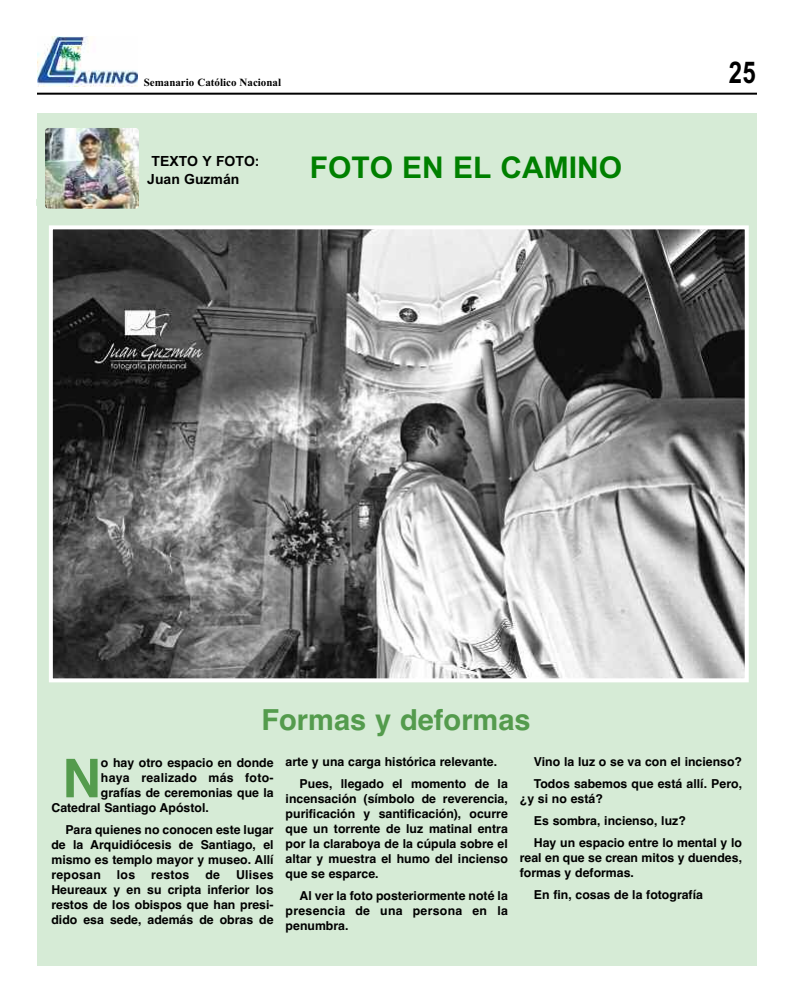
<style>
.page{position:relative;width:792px;height:1008px;background:#fff}
.page>*{position:absolute;margin:0;border:0;box-sizing:border-box;transform-origin:0 0}
.t1{font:700 53.4px "Helvetica";color:#549b4d}
.t2{font:30px "Arial Bold MT OTF";color:#008000}
.t3{font:700 30px "Arial";color:#000;scale:.8 1}
.t4{font:700 29px "Helvetica";color:#549b4d}
.t5{font:14px/18px "Arial Bold MT OTF";color:#000}
.t6{font:700 12.3px/15px "Helvetica";color:#000;text-align:justify}
.t7{font:700 12.3px "Helvetica";letter-spacing:.02em;color:#000}
.t8{font:700 11px "Times New Roman";color:#000}
</style>
<div class="page">
<hr style="left:37px;top:93px;width:720px;height:2px;background:#000">
<img style="left:38px;top:36px;width:100px;height:51px">
<div style="left:37px;top:114px;width:720px;height:852px;background:#d6ebd6"></div>
<img style="left:45px;top:128px;width:94px;height:81px;border-radius:4px">
<img style="left:54px;top:230px;width:690px;height:447px">
<div style="left:49px;top:225px;width:700px;height:457px;border:4px solid #fff"></div>
<p class="t8" style="left:144px;top:75px;width:139px">Semanario Católico Nacional</p>
<p class="t5" style="left:147px;top:152px;width:114px;text-indent:4px">TEXTO Y FOTO:<br>Juan Guzmán</p>
<h2 class="t2" style="left:310px;top:150px;width:314px">FOTO EN EL CAMINO</h2>
<h2 class="t3" style="left:729px;top:55px;width:35px">25</h2>
<h3 class="t4" style="left:262px;top:703px;width:271px">Formas y deformas</h3>
<h1 class="t1" style="left:62px;top:748px;width:40px">N</h1>
<p class="t6" style="left:101px;top:756px;width:174px">o hay otro espacio en donde</p>
<p class="t7" style="left:101px;top:771px;width:174px">haya realizado más foto-</p>
<p class="t6" style="left:101px;top:786px;width:174px">grafías de ceremonias que la</p>
<p class="t6" style="left:51px;top:801px;width:159px">Catedral Santiago Apóstol.</p>
<p class="t6" style="left:51px;top:823px;width:224px;text-indent:14px">Para quienes no conocen este lugar de la Arquidiócesis de Santiago, el mismo es templo mayor y museo. Allí reposan</p>
<p class="t6" style="left:51px;top:868px;width:224px;text-indent:185px">Ulises Heureaux y en su cripta inferior los restos de los obispos que han presi&shy;dido esa sede, además de obras de</p>
<p class="t6" style="left:117px;top:868px;width:20px">los</p>
<p class="t6" style="left:151px;top:868px;width:40px">restos</p>
<p class="t6" style="left:205px;top:868px;width:16px">de</p>
<p class="t6" style="left:300px;top:751px;width:210px;line-height:22px;text-indent:-14px">arte y una carga histórica relevante.<br>Pues, llegado el momento de la</p>
<p class="t6" style="left:286px;top:792px;width:224px">incensación (símbolo de reverencia, purificación y santificación), ocurre que un torrente de luz matinal entra por la claraboya de la cúpula sobre el altar y muestra el humo del incienso que se esparce.</p>
<p class="t6" style="left:286px;top:889px;width:224px;text-indent:14px">Al ver la foto posteriormente noté la presencia de una persona en la penumbra.</p>
<p class="t6" style="left:534px;top:751px;width:210px;line-height:22px">Vino la luz o se va con el incienso?<br>Todos sabemos que está allí. Pero,</p>
<p class="t6" style="left:534px;top:788px;width:210px;line-height:22px;text-align:left;text-indent:-14px">¿y si no está?<br>Es sombra, incienso, luz?<br>Hay un espacio entre lo mental y lo</p>
<p class="t6" style="left:520px;top:851px;width:224px">real en que se crean mitos y duendes, formas y deformas.</p>
<p class="t6" style="left:534px;top:888px;width:171px">En fin, cosas de la fotografía</p>
</div>
